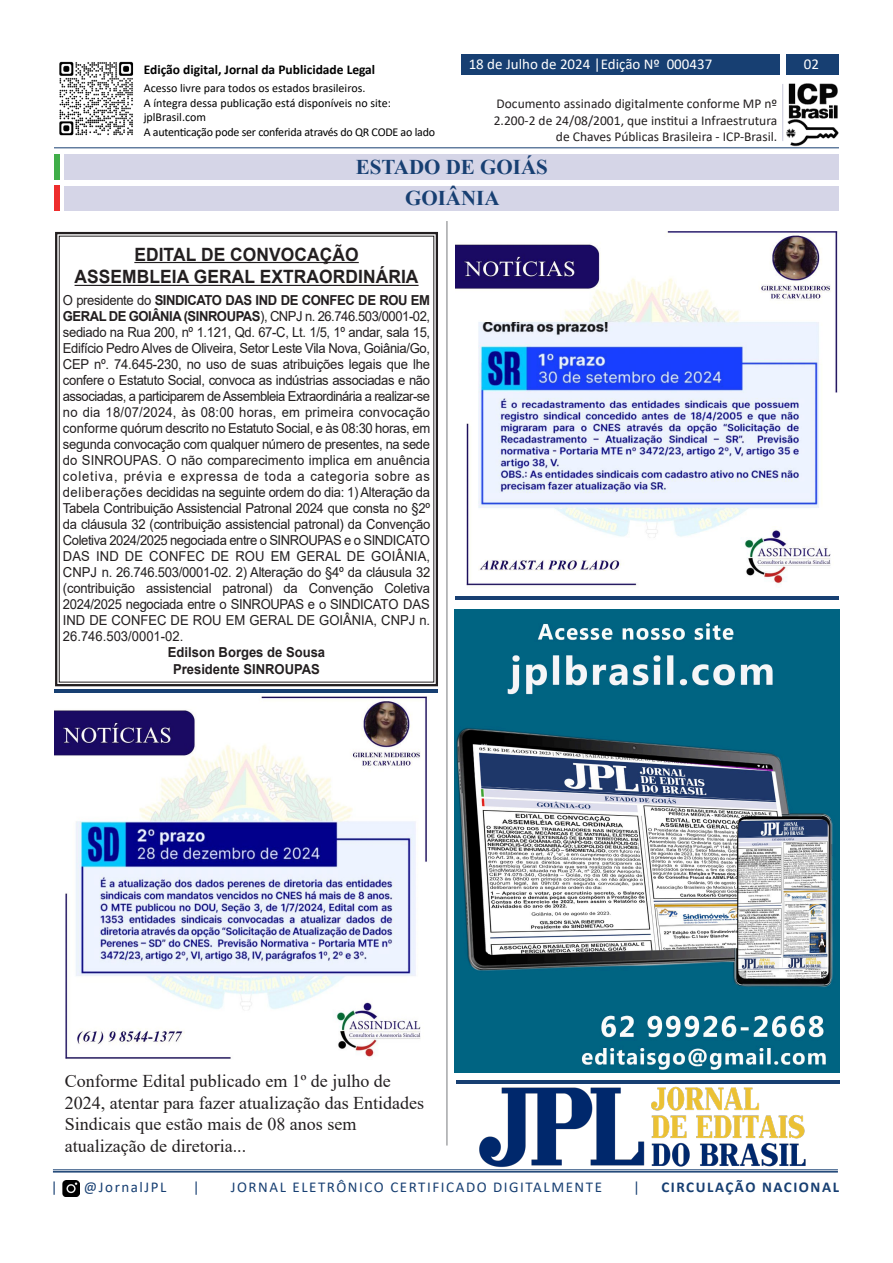
<style>
.page{position:relative;width:893px;height:1263px;background:#fff}
.page>*{position:absolute;margin:0;border:0;box-sizing:border-box;transform-origin:0 0}
.t1{font:700 21px/31.2px "Times New Roman";color:#173f72;text-align:center}
.t2{font:700 18.3px/23px "Arial";letter-spacing:.005em;color:#231f20;text-align:center;scale:.95 1}
.t3{font:18px/21.6px "Times New Roman";color:#231f20}
.t4{font:15px "Calibri";letter-spacing:.105em;color:#173f72}
.t5{font:15px "Calibri";color:#fff}
.t6{font:700 15px "Calibri";letter-spacing:.105em;color:#173f72}
.t7{font:13.8px/16px "Arial";color:#231f20;text-align:justify;scale:.95 1}
.t8{font:700 13.8px/16px "Arial";color:#231f20;text-align:center;scale:.95 1}
.t9{font:13.5px/16.2px "Calibri";color:#231f20;text-align:right}
.t10{font:700 13.5px "Calibri";color:#000}
.t11{font:12px/14.4px "Calibri";color:#000}
.s1{font-weight:700}
</style>
<div class="page">
<img style="left:59px;top:61px;width:75px;height:75px">
<img style="left:783px;top:83px;width:56px;height:64px">
<hr style="left:782px;top:84px;width:1px;height:57px;background:#c7c7d9">
<div style="left:786px;top:54px;width:53px;height:21px;background:#173f72"></div>
<div style="left:461px;top:54px;width:319px;height:21px;background:#173f72"></div>
<hr style="left:54px;top:147px;width:785px;height:1px;background:#173f72">
<hr style="left:53px;top:1169px;width:785px;height:1px;background:#173f72">
<hr style="left:53px;top:1171px;width:785px;height:1px;background:#173f72">
<img style="left:62px;top:1180px;width:18px;height:16px">
<div style="left:54px;top:154px;width:6px;height:26px;background:#40ae49"></div>
<div style="left:65px;top:154px;width:774px;height:26px;background:#d5d5e7"></div>
<hr style="left:446px;top:221px;width:1px;height:924px;background:#787a7d">
<div style="left:65px;top:186px;width:774px;height:25px;background:#d5d5e7"></div>
<div style="left:54px;top:185px;width:6px;height:26px;background:#ee2d2d"></div>
<hr style="left:54px;top:689px;width:384px;height:3px;background:#173f72">
<img style="left:54px;top:696px;width:373px;height:363px">
<div style="left:55px;top:232px;width:383px;height:454px;border:2px solid #231f20"></div>
<hr style="left:134px;top:262px;width:225px;height:1px;background:#231f20">
<hr style="left:75px;top:285px;width:344px;height:1px;background:#231f20">
<img style="left:456px;top:231px;width:384px;height:357px">
<hr style="left:455px;top:596px;width:384px;height:4px;background:#173f72">
<hr style="left:456px;top:1080px;width:384px;height:3px;background:#173f72">
<img style="left:455px;top:609px;width:384px;height:464px">
<img style="left:474px;top:1087px;width:364px;height:86px">
<p class="t10" style="left:144px;top:60px;width:233px">Edição digital, Jornal da Publicidade Legal</p>
<p class="t11" style="left:144px;top:81px;width:293px">Acesso livre para todos os estados brasileiros.<br>A íntegra dessa publicação está disponíveis no site: jplBrasil.com<br>A autenticação pode ser conferida através do QR CODE ao lado</p>
<p class="t5" style="left:469px;top:54px;width:245px">18 de Julho de 2024 |Edição Nº 000437</p>
<p class="t5" style="left:804px;top:54px;width:17px">02</p>
<p class="t9" style="left:494px;top:95px;width:285px">Documento assinado digitalmente conforme MP nº<br>2.200-2 de 24/08/2001, que institui a Infraestrutura de Chaves Públicas Brasileira - ICP-Brasil.</p>
<h1 class="t1" style="left:356px;top:151px;width:194px">ESTADO DE GOIÁS<br>GOIÂNIA</h1>
<h2 class="t2" style="left:75px;top:243px;width:363px">EDITAL DE CONVOCAÇÃO<br>ASSEMBLEIA GERAL EXTRAORDINÁRIA</h2>
<p class="t7" style="left:63px;top:292px;width:388px">O presidente do <span class="s1">SINDICATO DAS IND DE CONFEC DE ROU EM GERAL DE GOIÂNIA (SINROUPAS</span>), CNPJ n. 26.746.503/0001-02, sediado na Rua 200, nº 1.121, Qd. 67-C, Lt. 1/5, 1º andar, sala 15, Edifício Pedro Alves de Oliveira, Setor Leste Vila Nova, Goiânia/Go, CEP nº. 74.645-230, no uso de suas atribuições legais que lhe confere o Estatuto Social, convoca as indústrias associadas e não associadas, a participarem de Assembleia Extraordinária a realizar-se no dia 18/07/2024, às 08:00 horas, em primeira convocação conforme quórum descrito no Estatuto Social, e às 08:30 horas, em segunda convocação com qualquer número de presentes, na sede do SINROUPAS. O não comparecimento implica em anuência coletiva, prévia e expressa de toda a categoria sobre as deliberações decididas na seguinte ordem do dia: 1) Alteração da Tabela Contribuição Assistencial Patronal 2024 que consta no §2º da cláusula 32 (contribuição assistencial patronal) da Convenção Coletiva 2024/2025 negociada entre o SINROUPAS e o SINDICATO DAS IND DE CONFEC DE ROU EM GERAL DE GOIÂNIA, CNPJ n. 26.746.503/0001-02. 2) Alteração do §4º da cláusula 32 (contribuição assistencial patronal) da Convenção Coletiva 2024/2025 negociada entre o SINROUPAS e o SINDICATO DAS IND DE CONFEC DE ROU EM GERAL DE GOIÂNIA, CNPJ n.<br>26.746.503/0001-02.</p>
<p class="t8" style="left:168px;top:645px;width:167px">Edilson Borges de Sousa<br>Presidente SINROUPAS</p>
<h3 class="t3" style="left:65px;top:1070px;width:361px">Conforme Edital publicado em 1º de julho de 2024, atentar para fazer atualização das Entidades Sindicais que estão mais de 08 anos sem atualização de diretoria...</h3>
<p class="t4" style="left:51px;top:1177px;width:8px">|</p>
<p class="t4" style="left:84px;top:1177px;width:84px">@JornalJPL</p>
<p class="t4" style="left:193px;top:1177px;width:8px">|</p>
<p class="t4" style="left:231px;top:1177px;width:373px">JORNAL ELETRÔNICO CERTIFICADO DIGITALMENTE</p>
<p class="t4" style="left:633px;top:1177px;width:8px">|</p>
<p class="t6" style="left:661px;top:1177px;width:179px">CIRCULAÇÃO NACIONAL</p>
</div>
